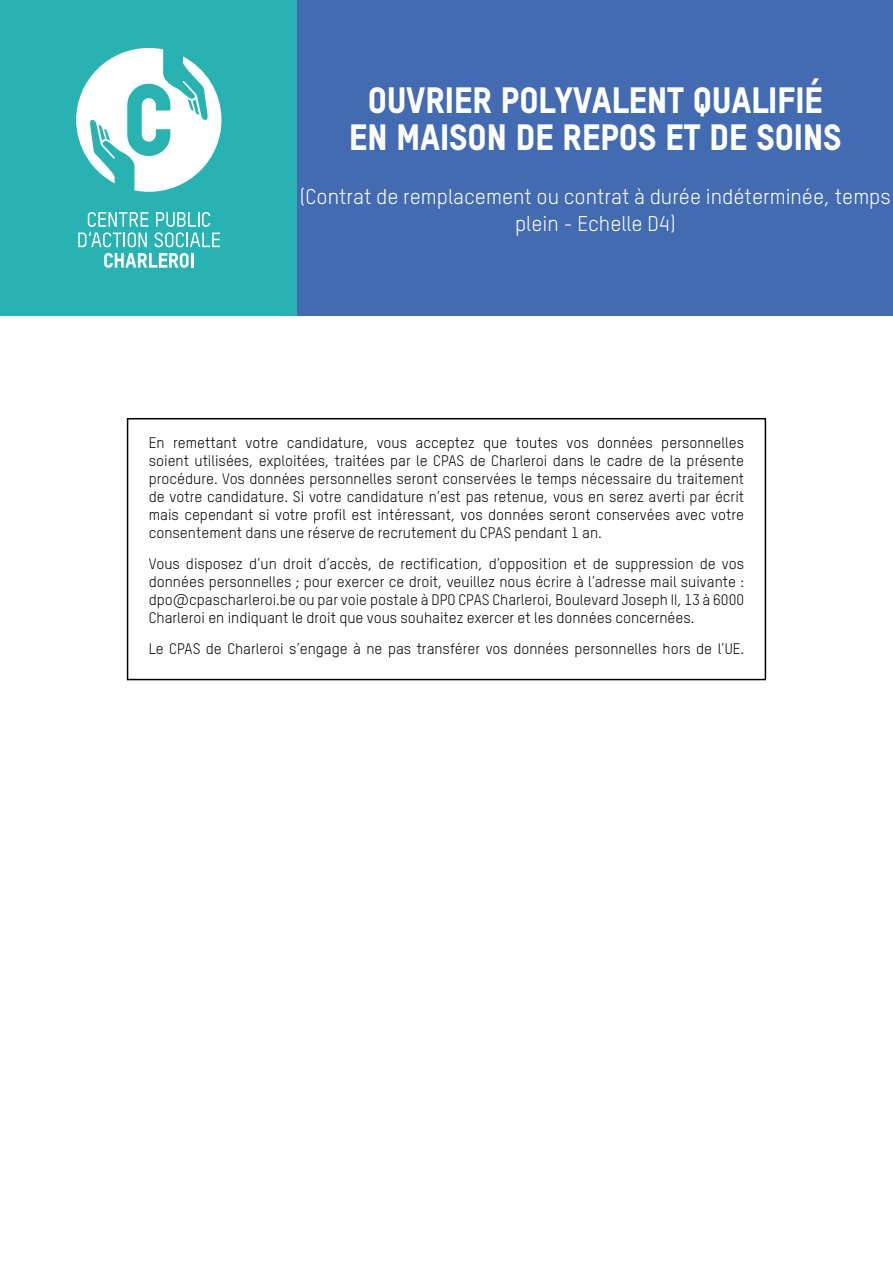
<style>
.page{position:relative;width:893px;height:1263px;background:#fff}
.page>*{position:absolute;margin:0;border:0;box-sizing:border-box;transform-origin:0 0}
.t1{font:800 36px/37.5px "TSTAR";color:#fff;text-align:center}
.t2{font:21px/27px "TSTAR";color:#fff;text-align:center}
.t3{font:15px/18px "TSTAR";color:#000;text-align:justify}
</style>
<div class="page">
<div style="left:0;top:0;width:298px;height:316px;background:#28b3b2"></div>
<svg style="left:78px;top:212px;width:70px;height:35px"></svg>
<svg style="left:154px;top:212px;width:66px;height:35px"></svg>
<svg style="left:104px;top:253px;width:89px;height:15px"></svg>
<svg style="left:76px;top:48px;width:145px;height:144px"></svg>
<div style="left:298px;top:0;width:595px;height:316px;background:#436bb2"></div>
<div style="left:127px;top:418px;width:639px;height:262px;border:2px solid #000"></div>
<h1 class="t1" style="left:349px;top:80px;width:494px">OUVRIER POLYVALENT QUALIFIÉ<br>EN MAISON DE REPOS ET DE SOINS</h1>
<h2 class="t2" style="left:300px;top:183px;width:593px">(Contrat de remplacement ou contrat à durée indéterminée, temps plein - Echelle D4)</h2>
<p class="t3" style="left:149px;top:434px;width:597px">En remettant votre candidature, vous acceptez que toutes vos données personnelles soient utilisées, exploitées, traitées par le CPAS de Charleroi dans le cadre de la présente procédure. Vos données personnelles seront conservées le temps nécessaire du traitement de votre candidature. Si votre candidature n’est pas retenue, vous en serez averti par écrit mais cependant si votre profil est intéressant, vos données seront conservées avec votre consentement dans une réserve de recrutement du CPAS pendant 1 an.</p>
<p class="t3" style="left:149px;top:555px;width:597px">Vous disposez d’un droit d’accès, de rectification, d’opposition et de suppression de vos données personnelles ; pour exercer ce droit, veuillez nous écrire à l’adresse mail suivante : dpo@cpascharleroi.be ou par voie postale à DPO CPAS Charleroi, Boulevard Joseph II, 13 à 6000<br>Charleroi en indiquant le droit que vous souhaitez exercer et les données concernées.</p>
<p class="t3" style="left:149px;top:639px;width:597px">Le CPAS de Charleroi s’engage à ne pas transférer vos données personnelles hors de l’UE.</p>
</div>
